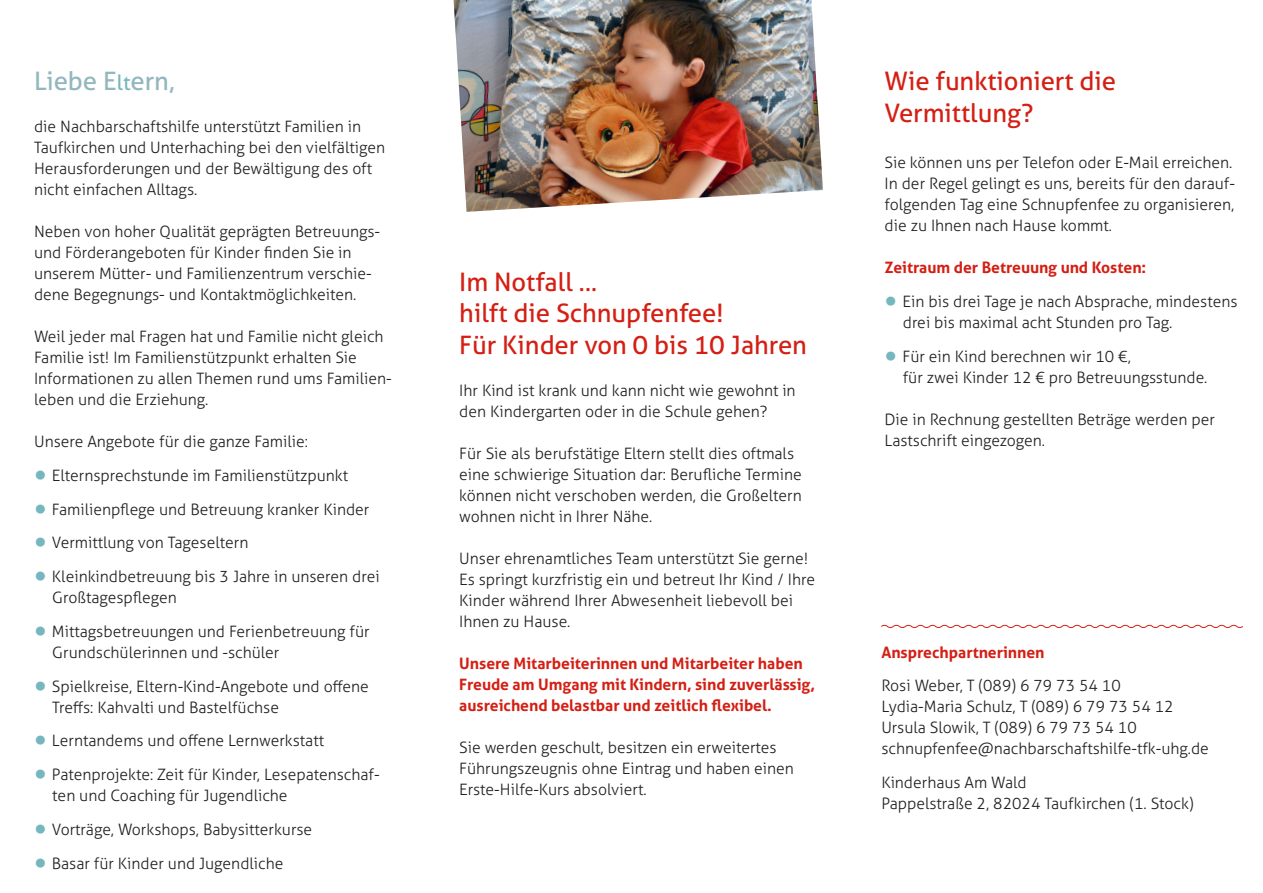
<style>
.page{position:relative;width:1263px;height:893px;background:#fff}
.page>*{position:absolute;margin:0;border:0;box-sizing:border-box;transform-origin:0 0}
.Copy{font:25.5px "Aller";color:#d41f14}
.Head{font:25.5px/31.5px "Aller";color:#d41f14}
.Copy-2{font:25.5px "Aller";color:#92b7bf}
.Copy-3{font:300 15.75px/21px "Aller";color:#231f20}
.Fliesstext{font:300 15.75px/21px "Aller";color:#231f20}
.Copy-4{font:700 15.75px/21px "Aller";color:#d41f14}
.Ansprechpartner_-_He{font:700 15.75px "Aller";color:#d41f14}
.s1{font-size:21px;color:#76b7bf}
.s2{font-family:"Arial";font-weight:400;font-size:21px;color:#76b7bf}
</style>
<div class="page">
<img style="left:454px;top:0;width:369px;height:212px">
<svg style="left:881px;top:624px;width:362px;height:4px"></svg>
<p class="Copy-2" style="left:34px;top:65px;width:143px">Liebe E<span class="s1">lt</span>ern,</p>
<p class="Copy-3" style="left:34px;top:116px;width:353px">die Nachbarschaftshilfe unterstützt Familien in Taufkirchen und Unterhaching bei den vielfältigen Herausforderungen und der Bewältigung des oft nicht einfachen Alltags.</p>
<p class="Copy-3" style="left:34px;top:221px;width:348px">Neben von hoher Qualität geprägten Betreuungs&shy;und Förderangeboten für Kinder finden Sie in</p>
<p class="Copy-3" style="left:34px;top:263px;width:339px">unserem Mütter- und Familienzentrum verschie&shy;dene Begegnungs- und Kontaktmöglichkeiten.</p>
<p class="Copy-3" style="left:34px;top:326px;width:359px">Weil jeder mal Fragen hat und Familie nicht gleich Familie ist! Im Familienstützpunkt erhalten Sie Informationen zu allen Themen rund ums Familien&shy;leben und die Erziehung.</p>
<p class="Copy-3" style="left:34px;top:431px;width:276px">Unsere Angebote für die ganze Familie:</p>
<p class="Copy-3" style="left:34px;top:465px;width:316px"><span class="s2">●</span> Elternsprechstunde im Familienstützpunkt</p>
<p class="Copy-3" style="left:34px;top:498px;width:337px"><span class="s2">●</span> Familienpflege und Betreuung kranker Kinder</p>
<p class="Copy-3" style="left:34px;top:532px;width:216px"><span class="s2">●</span> Vermittlung von Tageseltern</p>
<p class="Copy-3" style="left:52px;top:566px;width:329px;text-indent:-18px"><span class="s2">●</span> Kleinkindbetreuung bis 3 Jahre in unseren drei<br>Großtagespflegen</p>
<p class="Copy-3" style="left:52px;top:621px;width:319px;text-indent:-18px"><span class="s2">●</span> Mittagsbetreuungen und Ferienbetreuung für<br>Grundschülerinnen und -schüler</p>
<p class="Copy-3" style="left:52px;top:675px;width:318px;text-indent:-18px"><span class="s2">●</span> Spielkreise, Eltern-Kind-Angebote und offene<br>Treffs: Kahvalti und Bastelfüchse</p>
<p class="Copy-3" style="left:34px;top:730px;width:292px"><span class="s2">●</span> Lerntandems und offene Lernwerkstatt</p>
<p class="Copy-3" style="left:52px;top:764px;width:329px;text-indent:-18px"><span class="s2">●</span> Patenprojekte: Zeit für Kinder, Lesepatenschaf&shy;ten und Coaching für Jugendliche</p>
<p class="Copy-3" style="left:34px;top:819px;width:280px"><span class="s2">●</span> Vorträge, Workshops, Babysitterkurse</p>
<p class="Copy-3" style="left:34px;top:852px;width:251px"><span class="s2">●</span> Basar für Kinder und Jugendliche</p>
<p class="Copy" style="left:459px;top:266px;width:140px">Im Notfall ...</p>
<p class="Copy" style="left:459px;top:297px;width:266px">hilft die Schnupfenfee!</p>
<p class="Copy" style="left:459px;top:329px;width:349px">Für Kinder von 0 bis 10 Jahren</p>
<p class="Copy-3" style="left:459px;top:380px;width:338px">Ihr Kind ist krank und kann nicht wie gewohnt in den Kindergarten oder in die Schule gehen?</p>
<p class="Copy-3" style="left:459px;top:443px;width:344px">Für Sie als berufstätige Eltern stellt dies oftmals eine schwierige Situation dar: Berufliche Termine können nicht verschoben werden, die Großeltern wohnen nicht in Ihrer Nähe.</p>
<p class="Copy-3" style="left:459px;top:548px;width:357px">Unser ehrenamtliches Team unterstützt Sie gerne!<br>Es springt kurzfristig ein und betreut Ihr Kind / Ihre Kinder während Ihrer Abwesenheit liebevoll bei Ihnen zu Hause.</p>
<p class="Copy-4" style="left:459px;top:653px;width:357px">Unsere Mitarbeiterinnen und Mitarbeiter haben<br>Freude am Umgang mit Kindern, sind zuverlässig, ausreichend belastbar und zeitlich flexibel.</p>
<p class="Copy-3" style="left:459px;top:737px;width:336px">Sie werden geschult, besitzen ein erweitertes<br>Führungszeugnis ohne Eintrag und haben einen<br>Erste-Hilfe-Kurs absolviert.</p>
<p class="Head" style="left:884px;top:65px;width:233px">Wie funktioniert die<br>Vermittlung?</p>
<p class="Copy-3" style="left:884px;top:152px;width:352px">Sie können uns per Telefon oder E-Mail erreichen.<br>In der Regel gelingt es uns, bereits für den darauf&shy;folgenden Tag eine Schnupfenfee zu organisieren, die zu Ihnen nach Hause kommt.</p>
<p class="Copy-4" style="left:884px;top:257px;width:263px">Zeitraum der Betreuung und Kosten:</p>
<p class="Copy-3" style="left:903px;top:291px;width:336px;text-indent:-18px"><span class="s2">●</span> Ein bis drei Tage je nach Absprache, mindestens drei bis maximal acht Stunden pro Tag.</p>
<p class="Copy-3" style="left:903px;top:345px;width:306px;text-indent:-18px"><span class="s2">●</span> Für ein Kind berechnen wir 10 €,<br>für zwei Kinder 12 € pro Betreuungsstunde.</p>
<p class="Copy-3" style="left:884px;top:408px;width:332px">Die in Rechnung gestellten Beträge werden per<br>Lastschrift eingezogen.</p>
<p class="Ansprechpartner_-_He" style="left:881px;top:642px;width:165px">Ansprechpartnerinnen</p>
<p class="Fliesstext" style="left:881px;top:675px;width:329px">Rosi Weber, T (089) 6 79 73 54 10<br>Lydia-Maria Schulz, T (089) 6 79 73 54 12<br>Ursula Slowik, T (089) 6 79 73 54 10 schnupfenfee@nachbarschaftshilfe-tfk-uhg.de</p>
<p class="Fliesstext" style="left:881px;top:772px;width:314px">Kinderhaus Am Wald<br>Pappelstraße 2, 82024 Taufkirchen (1. Stock)</p>
</div>
